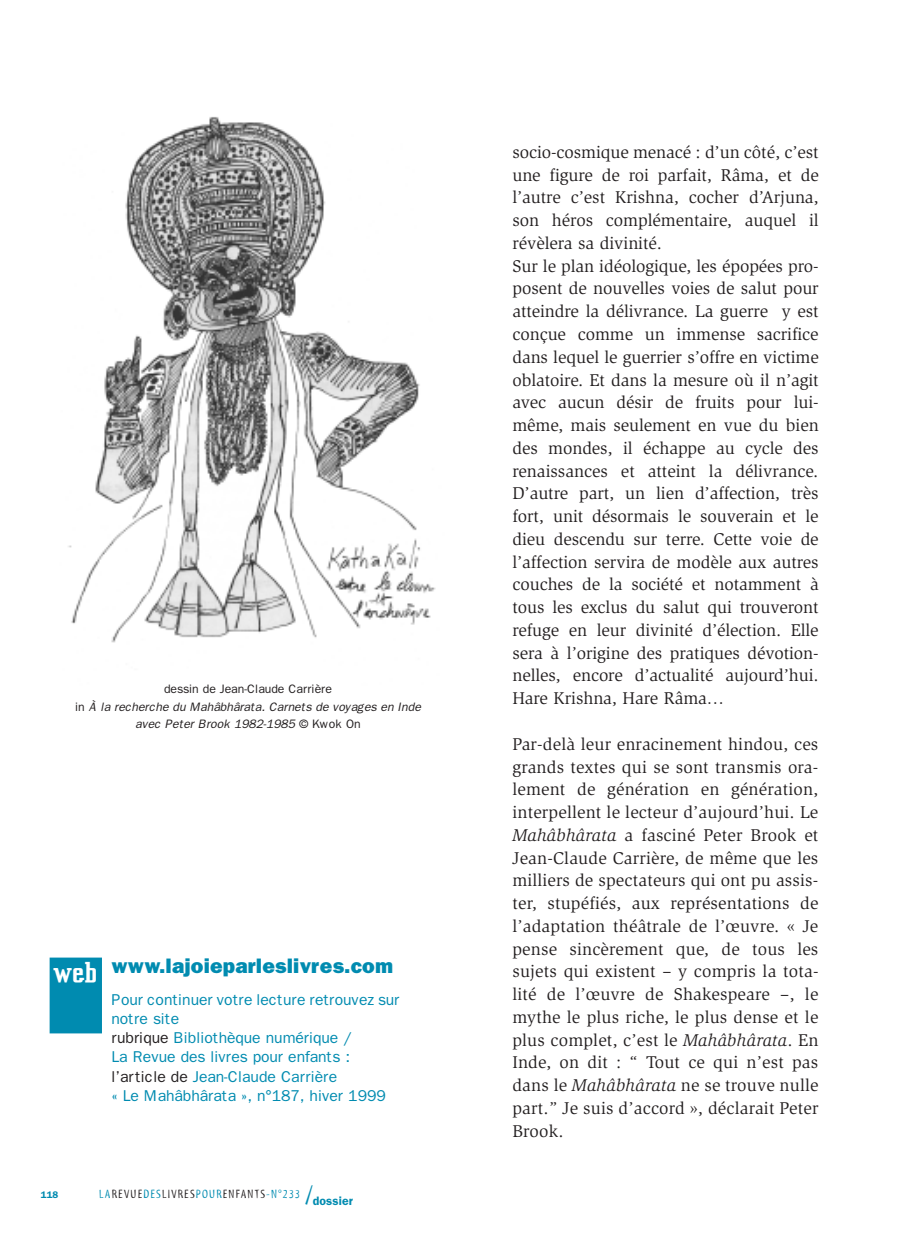
<style>
.page{position:relative;width:918px;height:1241px;background:#fff}
.page>*{position:absolute;margin:0;border:0;box-sizing:border-box;transform-origin:0 0}
.t1{font:800 21px "Franklin Gothic";letter-spacing:.01em;color:#008bb0}
.t2{font:17.5px/22.8px "Slimbach";letter-spacing:-.005em;color:#231f20}
.t3{font:15.75px/19.2px "Franklin Gothic";letter-spacing:-.005em;color:#008bb0}
.t4{font:italic 12.25px/17.5px "Franklin Gothic";letter-spacing:-.005em;color:#231f20;text-align:center}
.t5{font:12.25px "Myriad Tilt";letter-spacing:.1em;color:#231f20}
.t6{font:600 9.62px "Franklin Gothic";color:#008bb0}
.s1{font-style:normal}
.s2{font-family:"Vahika";font-weight:700;font-size:24.5px;color:#fff}
.s3{color:#231f20}
.s4{color:#008bb0}
.s5{font-size:26.25px;color:#008bb0}
.s6{font-family:"Franklin Gothic";font-weight:600;color:#008bb0}
.s7{font-style:italic}
</style>
<div class="page">
<img style="left:68px;top:117px;width:368px;height:526px">
<div style="left:50px;top:958px;width:51px;height:74px;background:#008bb0"></div>
<div style="left:50px;top:957px;width:52px;height:76px;border:2px solid #008bb0"></div>
<p class="t4" style="left:75px;top:680px;width:347px"><span class="s1">dessin de Jean-Claude Carrière<br>in</span> À la recherche du Mahâbhârata. Carnets de voyages en Inde avec Peter Brook 1982-1985 <span class="s1">© Kwok On</span></p>
<p class="t1" style="left:53px;top:953px;width:341px"><span class="s2">web</span> www.lajoieparleslivres.com</p>
<p class="t6" style="left:41px;top:1188px;width:19px">118</p>
<p class="t3" style="left:111px;top:989px;width:290px">Pour continuer votre lecture retrouvez sur notre site<br><span class="s3">rubrique</span> Bibliothèque numérique /<br>La Revue des livres pour enfants : <span class="s3">l’article de</span> Jean-Claude Carrière<br>« Le Mahâbhârata », n°187, hiver 1999</p>
<p class="t5" style="left:99px;top:1188px;width:255px"><span class="s4">LA</span>REVUE<span class="s4">DES</span>LIVRES<span class="s4">POUR</span>ENFANTS<span class="s4">-N°233</span> <span class="s5">/</span><span class="s6">dossier</span></p>
<p class="t2" style="left:512px;top:142px;width:308px">socio-cosmique menacé : d’un côté, c’est une figure de roi parfait, Râma, et de l’autre c’est Krishna, cocher d’Arjuna, son héros complémentaire, auquel il révèlera sa divinité.<br>Sur le plan idéologique, les épopées pro&shy;posent de nouvelles voies de salut pour atteindre la délivrance. La guerre y est conçue comme un immense sacrifice dans lequel le guerrier s’offre en victime oblatoire. Et dans la mesure où il n’agit avec aucun désir de fruits pour lui&shy;même, mais seulement en vue du bien des mondes, il échappe au cycle des renaissances et atteint la délivrance.<br>D’autre part, un lien d’affection, très fort, unit désormais le souverain et le dieu descendu sur terre. Cette voie de l’affection servira de modèle aux autres couches de la société et notamment à tous les exclus du salut qui trouveront refuge en leur divinité d’élection. Elle sera à l’origine des pratiques dévotion&shy;nelles, encore d’actualité aujourd’hui.<br>Hare Krishna, Hare Râma…</p>
<p class="t2" style="left:512px;top:733px;width:308px;text-align:justify">Par-delà leur enracinement hindou, ces grands textes qui se sont transmis ora&shy;lement de génération en génération, interpellent le lecteur d’aujourd’hui. Le <span class="s7">Mahâbhârata</span> a fasciné Peter Brook et Jean-Claude Carrière, de même que les milliers de spectateurs qui ont pu assis&shy;ter, stupéfiés, aux représentations de l’adaptation théâtrale de l’œuvre. « Je pense sincèrement que, de tous les sujets qui existent – y compris la tota&shy;lité de l’œuvre de Shakespeare –, le mythe le plus riche, le plus dense et le plus complet, c’est le <span class="s7">Mahâbhârata</span>. En Inde, on dit : “ Tout ce qui n’est pas dans le <span class="s7">Mahâbhârata</span> ne se trouve nulle part.” Je suis d’accord », déclarait Peter Brook.</p>
</div>
